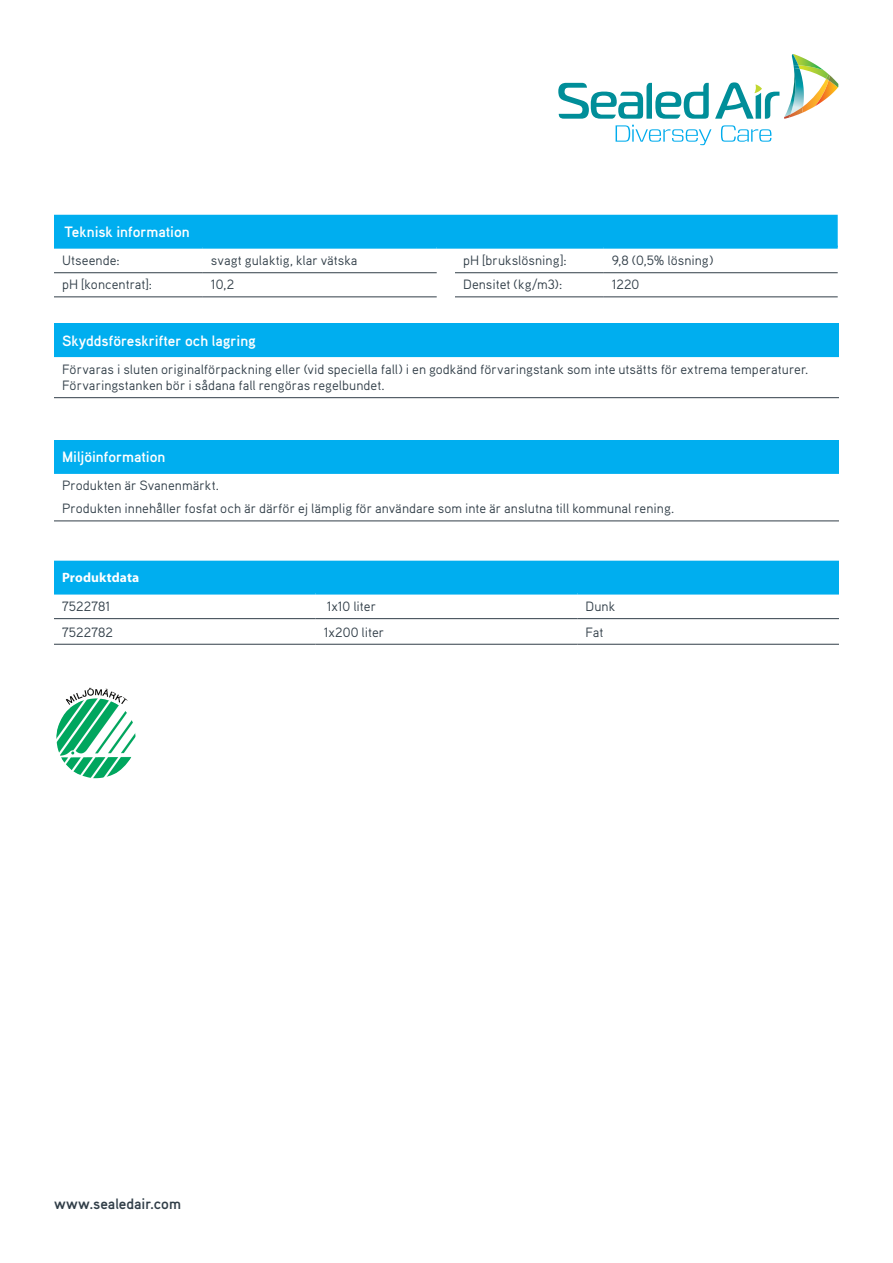
<style>
.page{position:relative;width:893px;height:1263px;background:#fff}
.page>*{position:absolute;margin:0;border:0;box-sizing:border-box;transform-origin:0 0}
.t1{font:700 15px "Aaux Pro OT";letter-spacing:-.005em;color:#fff}
._2_Text_Bullets{font:700 15px "Aaux Pro OT";color:#313e48}
.t2{font:13.5px/16.5px "Aaux Pro OT";letter-spacing:.005em;color:#313e48}
.t3{font:700 13.5px "Myriad Pro";letter-spacing:.005em;color:#fff}
</style>
<div class="page">
<svg style="left:558px;top:83px;width:151px;height:36px"></svg>
<svg style="left:715px;top:54px;width:124px;height:65px"></svg>
<svg style="left:616px;top:125px;width:95px;height:20px"></svg>
<svg style="left:721px;top:125px;width:50px;height:17px"></svg>
<div style="left:54px;top:215px;width:784px;height:31px;background:#00aeef"></div>
<hr style="left:54px;top:246px;width:149px;height:3px;background:#00aeef">
<hr style="left:203px;top:246px;width:234px;height:3px;background:#00aeef">
<hr style="left:437px;top:246px;width:18px;height:3px;background:#00aeef">
<hr style="left:455px;top:246px;width:149px;height:3px;background:#00aeef">
<hr style="left:604px;top:246px;width:234px;height:3px;background:#00aeef">
<hr style="left:54px;top:272px;width:149px;height:1px;background:#313e48">
<hr style="left:203px;top:272px;width:234px;height:1px;background:#313e48">
<hr style="left:455px;top:272px;width:149px;height:1px;background:#313e48">
<hr style="left:604px;top:272px;width:234px;height:1px;background:#313e48">
<hr style="left:54px;top:296px;width:149px;height:1px;background:#313e48">
<hr style="left:203px;top:296px;width:234px;height:1px;background:#313e48">
<hr style="left:455px;top:296px;width:149px;height:1px;background:#313e48">
<hr style="left:604px;top:296px;width:234px;height:1px;background:#313e48">
<div style="left:54px;top:323px;width:785px;height:33px;background:#00aeef"></div>
<hr style="left:54px;top:354px;width:785px;height:3px;background:#00aeef">
<hr style="left:54px;top:397px;width:785px;height:1px;background:#313e48">
<div style="left:54px;top:440px;width:785px;height:32px;background:#00aeef"></div>
<hr style="left:54px;top:471px;width:785px;height:3px;background:#00aeef">
<hr style="left:54px;top:520px;width:785px;height:1px;background:#313e48">
<div style="left:54px;top:561px;width:785px;height:30px;background:#00aeef"></div>
<hr style="left:54px;top:618px;width:262px;height:1px;background:#313e48">
<hr style="left:316px;top:618px;width:261px;height:1px;background:#313e48">
<hr style="left:577px;top:618px;width:262px;height:1px;background:#313e48">
<hr style="left:54px;top:644px;width:262px;height:1px;background:#313e48">
<hr style="left:316px;top:644px;width:261px;height:1px;background:#313e48">
<hr style="left:577px;top:644px;width:262px;height:1px;background:#313e48">
<hr style="left:54px;top:591px;width:262px;height:3px;background:#00aeef">
<hr style="left:316px;top:591px;width:261px;height:3px;background:#00aeef">
<hr style="left:577px;top:591px;width:262px;height:3px;background:#00aeef">
<img style="left:56px;top:688px;width:80px;height:90px">
<p class="t1" style="left:65px;top:222px;width:127px">Teknisk information</p>
<p class="t2" style="left:62px;top:252px;width:59px">Utseende:</p>
<p class="t2" style="left:211px;top:252px;width:148px">svagt gulaktig, klar vätska</p>
<p class="t2" style="left:463px;top:252px;width:105px">pH [brukslösning]:</p>
<p class="t2" style="left:612px;top:252px;width:103px">9,8 (0,5% lösning)</p>
<p class="t2" style="left:62px;top:275px;width:92px">pH [koncentrat]:</p>
<p class="t2" style="left:211px;top:275px;width:25px">10,2</p>
<p class="t2" style="left:463px;top:275px;width:101px">Densitet (kg/m3):</p>
<p class="t2" style="left:612px;top:275px;width:29px">1220</p>
<p class="t1" style="left:62px;top:331px;width:195px">Skyddsföreskrifter och lagring</p>
<p class="t2" style="left:62px;top:360px;width:748px">Förvaras i sluten originalförpackning eller (vid speciella fall) i en godkänd förvaringstank som inte utsätts för extrema temperaturer.<br>Förvaringstanken bör i sådana fall rengöras regelbundet.</p>
<p class="t1" style="left:62px;top:448px;width:105px">Miljöinformation</p>
<p class="t2" style="left:62px;top:477px;width:158px">Produkten är Svanenmärkt.</p>
<p class="t2" style="left:62px;top:500px;width:614px">Produkten innehåller fosfat och är därför ej lämplig för användare som inte är anslutna till kommunal rening.</p>
<p class="t3" style="left:62px;top:568px;width:79px">Produktdata</p>
<p class="t2" style="left:62px;top:598px;width:50px">7522781</p>
<p class="t2" style="left:327px;top:598px;width:51px">1x10 liter</p>
<p class="t2" style="left:585px;top:598px;width:31px">Dunk</p>
<p class="t2" style="left:62px;top:623px;width:52px">7522782</p>
<p class="t2" style="left:324px;top:623px;width:62px">1x200 liter</p>
<p class="t2" style="left:585px;top:623px;width:20px">Fat</p>
<p class="_2_Text_Bullets" style="left:54px;top:1194px;width:128px">www.sealedair.com</p>
</div>
